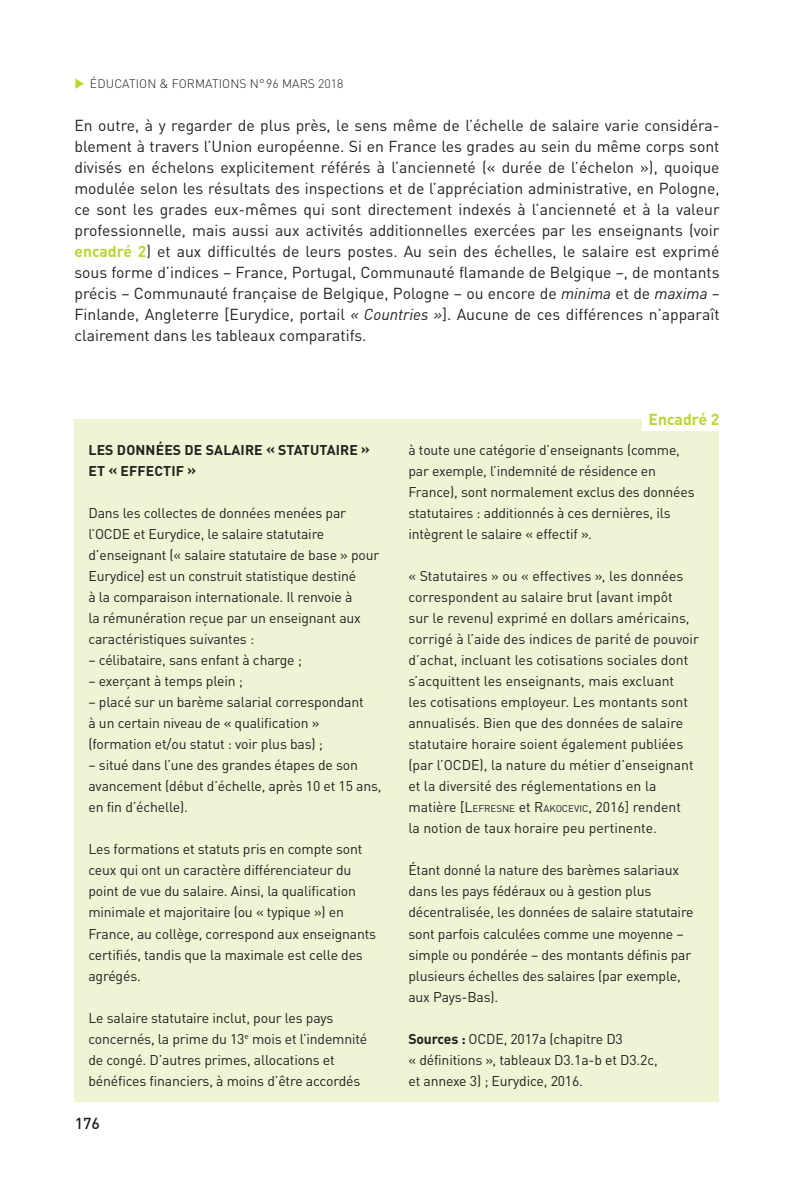
<style>
.page{position:relative;width:794px;height:1191px;background:#fff}
.page>*{position:absolute;margin:0;border:0;box-sizing:border-box;transform-origin:0 0}
.Courant{font:15.75px/21px "DINOT";color:#231f20;text-align:justify}
.Filet_fin_d_article{font:700 15.75px "DINOT";color:#bcd531}
.t1{font:500 15.75px "DINOT";color:#231f20}
._05_TexteEncadre{font:14px/21px "DINOT";letter-spacing:-.01em;color:#231f20}
.Titre{font:700 14px/21px "DINOT";letter-spacing:.01em;color:#231f20}
.Titre_courant__gauch{font:300 12.25px "DINOT";letter-spacing:.01em;color:#231f20}
.s1{color:#bcd531}
.s2{font-weight:700;color:#bcd531}
.s3{font-style:italic}
.s4{font-style:inherit}
.s5{font-size:9.8px}
.s6{font-weight:700}
</style>
<div class="page">
<div style="left:74px;top:419px;width:644px;height:682px;background:#eef4d4"></div>
<div style="left:641px;top:408px;width:85px;height:22px;background:#fff"></div>
<p class="Titre_courant__gauch" style="left:74px;top:76px;width:270px"><span class="s1">◆</span> ÉDUCATION &amp; FORMATIONS N°96 MARS 2018</p>
<p class="Courant" style="left:74px;top:115px;width:646px">En outre, à y regarder de plus près, le sens même de l’échelle de salaire varie considéra&shy;blement à travers l’Union européenne. Si en France les grades au sein du même corps sont divisés en échelons explicitement référés à l’ancienneté (« durée de l’échelon »), quoique modulée selon les résultats des inspections et de l’appréciation administrative, en Pologne, ce sont les grades eux-mêmes qui sont directement indexés à l’ancienneté et à la valeur professionnelle, mais aussi aux activités additionnelles exercées par les enseignants (voir <span class="s2">encadré 2</span>) et aux difficultés de leurs postes. Au sein des échelles, le salaire est exprimé sous forme d’indices – France, Portugal, Communauté flamande de Belgique –, de montants précis – Communauté française de Belgique, Pologne – ou encore de <span class="s3">minima</span> et de <span class="s3">maxima – </span>Finlande, Angleterre [Eurydice, portail <span class="s3">« Countries »</span>]. Aucune de ces différences n’apparaît clairement dans les tableaux comparatifs.</p>
<p class="Titre" style="left:88px;top:439px;width:283px">LES DONNÉES DE SALAIRE « STATUTAIRE »<br>ET « EFFECTIF »</p>
<p class="_05_TexteEncadre" style="left:88px;top:502px;width:292px">Dans les collectes de données menées par l’OCDE et Eurydice, le salaire statutaire d’enseignant (« salaire statutaire de base » pour Eurydice) est un construit statistique destiné<br>à la comparaison internationale. Il renvoie à<br>la rémunération reçue par un enseignant aux caractéristiques suivantes :</p>
<p class="_05_TexteEncadre" style="left:88px;top:649px;width:215px">– célibataire, sans enfant à charge ;</p>
<p class="_05_TexteEncadre" style="left:88px;top:670px;width:156px">– exerçant à temps plein ;</p>
<p class="_05_TexteEncadre" style="left:88px;top:691px;width:277px">– placé sur un barème salarial correspondant à un certain niveau de « qualification » (formation et/ou statut : voir plus bas) ;</p>
<p class="_05_TexteEncadre" style="left:88px;top:754px;width:295px">– situé dans l’une des grandes étapes de son avancement (début d’échelle, après 10 et 15 ans, en fin d’échelle).</p>
<p class="_05_TexteEncadre" style="left:88px;top:838px;width:289px">Les formations et statuts pris en compte sont ceux qui ont un caractère différenciateur du point de vue du salaire. Ainsi, la qualification minimale et majoritaire (ou « typique ») en France, au collège, correspond aux enseignants certifiés, tandis que la maximale est celle des agrégés.</p>
<p class="_05_TexteEncadre" style="left:88px;top:1006px;width:280px">Le salaire statutaire inclut, pour les pays concernés, la prime du 13<sup>e</sup> mois et l’indemnité de congé. D’autres primes, allocations et bénéfices financiers, à moins d’être accordés</p>
<p class="t1" style="left:75px;top:1112px;width:27px">176</p>
<p class="Filet_fin_d_article" style="left:648px;top:409px;width:72px">Encadré 2</p>
<p class="_05_TexteEncadre" style="left:408px;top:439px;width:288px">à toute une catégorie d’enseignants (comme, par exemple, l’indemnité de résidence en France), sont normalement exclus des données statutaires : additionnés à ces dernières, ils intègrent le salaire « effectif ».</p>
<p class="_05_TexteEncadre" style="left:408px;top:565px;width:292px">« Statutaires » ou « effectives », les données correspondent au salaire brut (avant impôt<br>sur le revenu) exprimé en dollars américains, corrigé à l’aide des indices de parité de pouvoir d’achat, incluant les cotisations sociales dont s’acquittent les enseignants, mais excluant<br>les cotisations employeur. Les montants sont annualisés. Bien que des données de salaire statutaire horaire soient également publiées (par l’OCDE), la nature du métier d’enseignant et la diversité des réglementations en la matière [<span class="s4">L</span><span class="s5">EFRESNE</span> et <span class="s4">R</span><span class="s5">AKOCEVIC</span>, 2016] rendent<br>la notion de taux horaire peu pertinente.</p>
<p class="_05_TexteEncadre" style="left:408px;top:859px;width:287px">Étant donné la nature des barèmes salariaux dans les pays fédéraux ou à gestion plus décentralisée, les données de salaire statutaire sont parfois calculées comme une moyenne – simple ou pondérée – des montants définis par plusieurs échelles des salaires (par exemple, aux Pays-Bas).</p>
<p class="_05_TexteEncadre" style="left:408px;top:1027px;width:251px"><span class="s6">Sources :</span> OCDE, 2017a (chapitre D3<br>« définitions », tableaux D3.1a-b et D3.2c, et annexe 3) ; Eurydice, 2016.</p>
</div>
